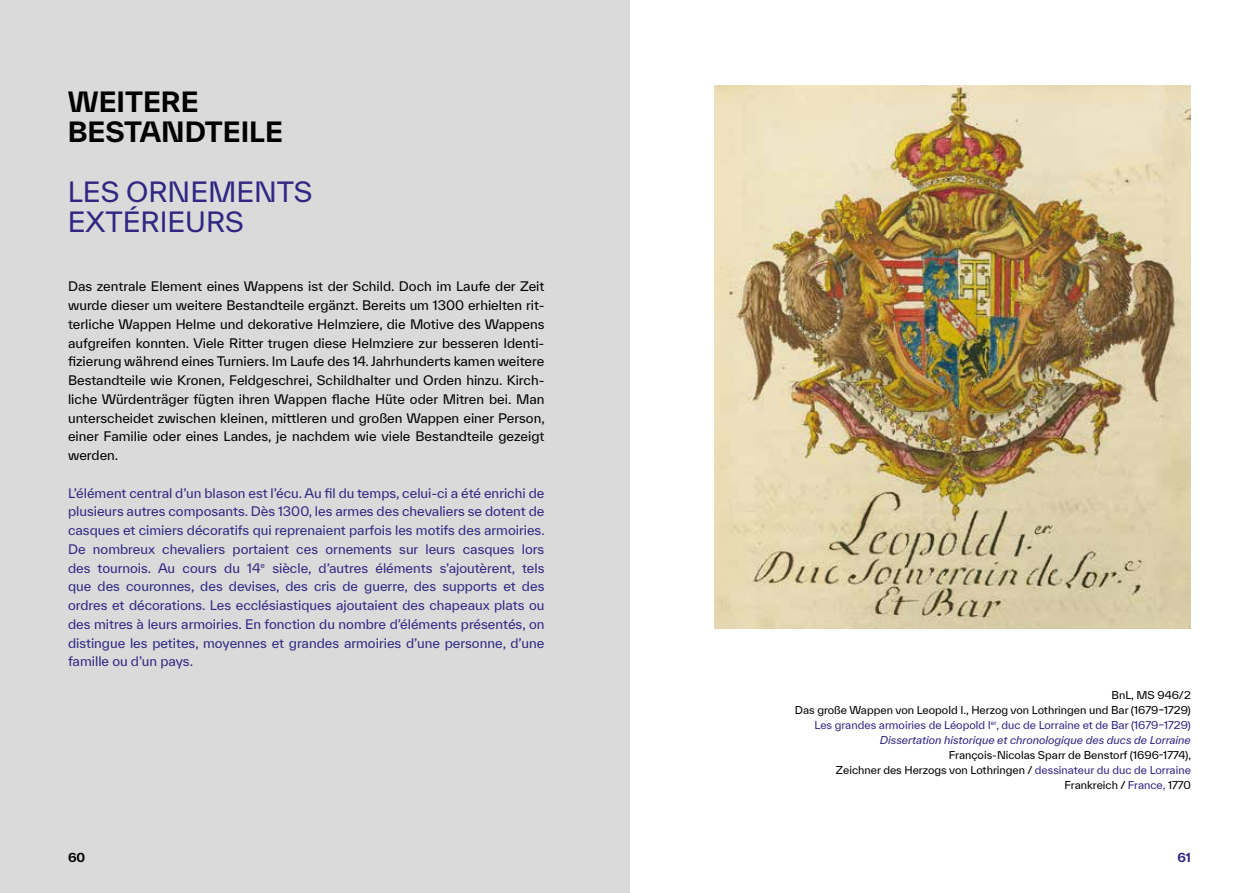
<style>
.page{position:relative;width:1259px;height:893px;background:#fff}
.page>*{position:absolute;margin:0;border:0;box-sizing:border-box;transform-origin:0 0}
.t1{font:27px/30px "TWK Everett";color:#312783}
.t2{font:700 27px/30px "TWK Everett";color:#000}
.t3{font:12.75px/18.8px "TWK Everett";color:#312783;text-align:justify}
.t4{font:12.75px/18.8px "TWK Everett";color:#000;text-align:justify}
.t5{font:700 12px "TWK Everett";color:#000}
.t6{font:700 12px "TWK Everett";color:#312783}
.t7{font:10.5px/15px "TWK Everett";color:#000;text-align:right}
.s1{color:#312783}
.s2{font-style:italic;color:#312783}
</style>
<div class="page">
<div style="left:0;top:0;width:629px;height:893px;background:#dadada"></div>
<img style="left:714px;top:85px;width:477px;height:543px">
<h1 class="t2" style="left:68px;top:87px;width:217px">WEITERE<br>BESTANDTEILE</h1>
<h1 class="t1" style="left:68px;top:177px;width:246px">LES ORNEMENTS<br>EXTÉRIEURS</h1>
<p class="t4" style="left:68px;top:277px;width:478px">Das zentrale Element eines Wappens ist der Schild. Doch im Laufe der Zeit wurde dieser um weitere Bestandteile ergänzt. Bereits um 1300 erhielten rit&shy;terliche Wappen Helme und dekorative Helmziere, die Motive des Wappens aufgreifen konnten. Viele Ritter trugen diese Helmziere zur besseren Identi&shy;fizierung während eines Turniers. Im Laufe des 14. Jahrhunderts kamen weitere Bestandteile wie Kronen, Feldgeschrei, Schildhalter und Orden hinzu. Kirch&shy;liche Würdenträger fügten ihren Wappen flache Hüte oder Mitren bei. Man unterscheidet zwischen kleinen, mittleren und großen Wappen einer Person, einer Familie oder eines Landes, je nachdem wie viele Bestandteile gezeigt werden.</p>
<p class="t3" style="left:68px;top:483px;width:478px">L’élément central d’un blason est l’écu. Au fil du temps, celui-ci a été enrichi de plusieurs autres composants. Dès 1300, les armes des chevaliers se dotent de casques et cimiers décoratifs qui reprenaient parfois les motifs des armoiries.<br>De nombreux chevaliers portaient ces ornements sur leurs casques lors des tournois. Au cours du 14<sup>e</sup> siècle, d’autres éléments s’ajoutèrent, tels que des couronnes, des devises, des cris de guerre, des supports et des ordres et décorations. Les ecclésiastiques ajoutaient des chapeaux plats ou des mitres à leurs armoiries. En fonction du nombre d’éléments présentés, on distingue les petites, moyennes et grandes armoiries d’une personne, d’une famille ou d’un pays.</p>
<p class="t7" style="left:795px;top:687px;width:397px">BnL, MS 946/2<br>Das große Wappen von Leopold I., Herzog von Lothringen und Bar (1679–1729)<br><span class="s1">Les grandes armoiries de Léopold I</span><sup>er</sup><span class="s1">, duc de Lorraine et de Bar (1679–1729)<br></span><span class="s2">Dissertation historique et chronologique des ducs de Lorraine</span></p>
<p class="t7" style="left:836px;top:747px;width:357px">François-Nicolas Sparr de Benstorf (1696-1774),<br>Zeichner des Herzogs von Lothringen / <span class="s1">dessinateur du duc de Lorraine<br></span>Frankreich / <span class="s1">France,</span> 1770</p>
<p class="t5" style="left:68px;top:849px;width:19px">60</p>
<p class="t6" style="left:1177px;top:849px;width:15px">61</p>
</div>
